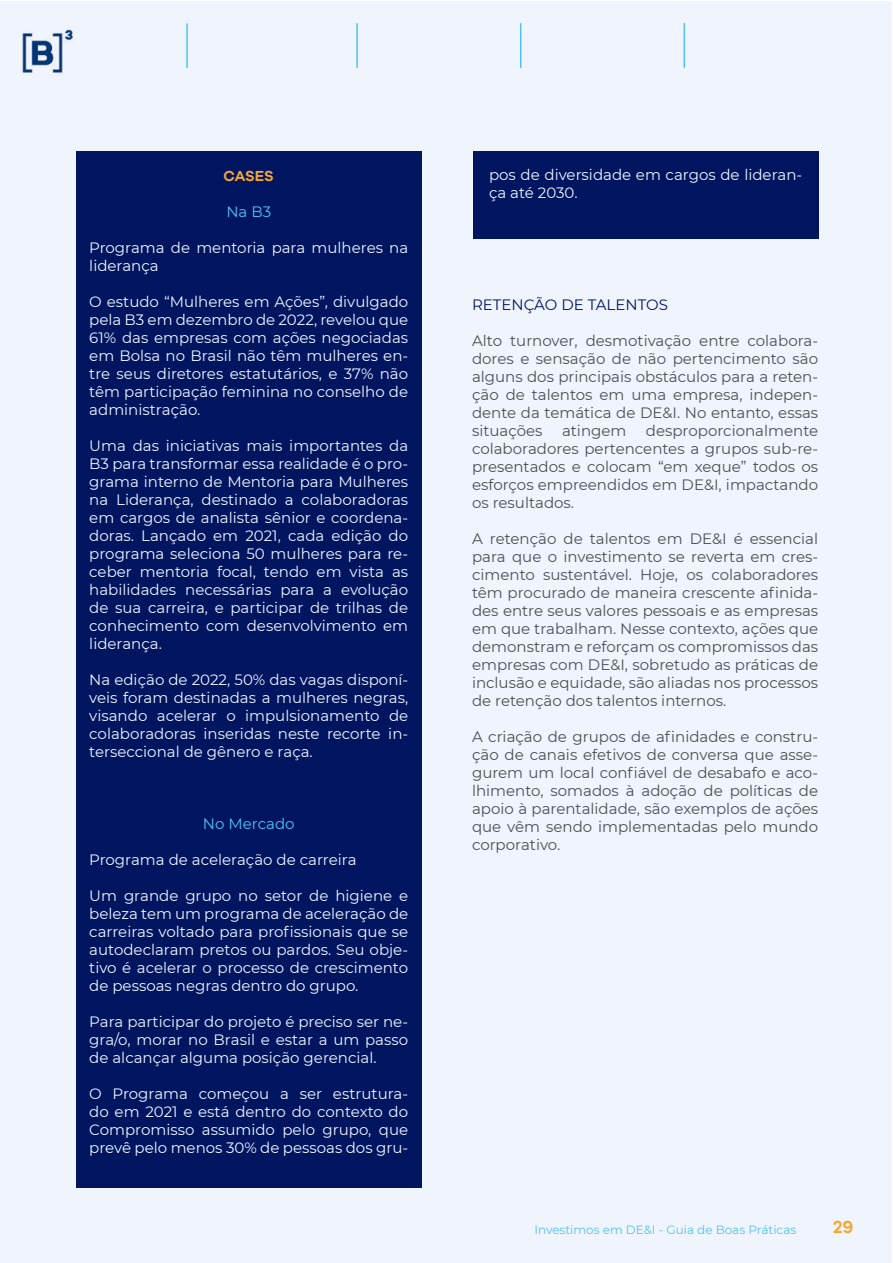
<style>
.page{position:relative;width:893px;height:1263px;background:#fff}
.page>*{position:absolute;margin:0;border:0;box-sizing:border-box;transform-origin:0 0}
.t1{font:600 18px "Galano Grotesque";color:#f6a733}
.t2{font:15px/18px "Montserrat";color:#f0f5fd;text-align:justify}
.t3{font:15px/18px "Montserrat";color:#4b5055;text-align:justify}
.t4{font:15px "Montserrat";color:#001560}
.t5{font:15px "Montserrat";color:#4fc3f6}
.t6{font:600 15px "Galano Grotesque";letter-spacing:-.005em;color:#f6a733}
.t7{font:12px "Montserrat";color:#53c1ef}
</style>
<div class="page">
<div style="left:0;top:2px;width:891px;height:1261px;background:#f0f5fd"></div>
<hr style="left:683px;top:23px;width:2px;height:45px;background:#4fc2f5">
<hr style="left:520px;top:23px;width:1px;height:45px;background:#4fc2f5">
<hr style="left:356px;top:23px;width:2px;height:45px;background:#4fc2f5">
<hr style="left:186px;top:23px;width:2px;height:45px;background:#4fc2f5">
<img style="left:22px;top:29px;width:52px;height:44px">
<div style="left:76px;top:151px;width:345px;height:1037px;background:#001560"></div>
<div style="left:473px;top:151px;width:345px;height:88px;background:#001560"></div>
<p class="t6" style="left:224px;top:167px;width:52px">CASES</p>
<p class="t5" style="left:226px;top:201px;width:46px">Na B3</p>
<p class="t2" style="left:89px;top:238px;width:320px">Programa de mentoria para mulheres na liderança</p>
<p class="t2" style="left:89px;top:292px;width:320px">O estudo “Mulheres em Ações”, divulgado pela B3 em dezembro de 2022, revelou que 61% das empresas com ações negociadas em Bolsa no Brasil não têm mulheres en&shy;tre seus diretores estatutários, e 37% não têm participação feminina no conselho de administração.</p>
<p class="t2" style="left:89px;top:436px;width:320px">Uma das iniciativas mais importantes da B3 para transformar essa realidade é o pro&shy;grama interno de Mentoria para Mulheres na Liderança, destinado a colaboradoras em cargos de analista sênior e coordena&shy;doras. Lançado em 2021, cada edição do programa seleciona 50 mulheres para re&shy;ceber mentoria focal, tendo em vista as habilidades necessárias para a evolução de sua carreira, e participar de trilhas de conhecimento com desenvolvimento em liderança.</p>
<p class="t2" style="left:89px;top:670px;width:320px">Na edição de 2022, 50% das vagas disponí&shy;veis foram destinadas a mulheres negras, visando acelerar o impulsionamento de colaboradoras inseridas neste recorte in&shy;terseccional de gênero e raça.</p>
<p class="t5" style="left:203px;top:813px;width:93px">No Mercado</p>
<p class="t2" style="left:89px;top:850px;width:269px">Programa de aceleração de carreira</p>
<p class="t2" style="left:89px;top:886px;width:320px">Um grande grupo no setor de higiene e beleza tem um programa de aceleração de carreiras voltado para profissionais que se autodeclaram pretos ou pardos. Seu obje&shy;tivo é acelerar o processo de crescimento de pessoas negras dentro do grupo.</p>
<p class="t2" style="left:89px;top:1012px;width:320px">Para participar do projeto é preciso ser ne&shy;gra/o, morar no Brasil e estar a um passo de alcançar alguma posição gerencial.</p>
<p class="t2" style="left:89px;top:1084px;width:320px">O Programa começou a ser estrutura&shy;do em 2021 e está dentro do contexto do Compromisso assumido pelo grupo, que prevê pelo menos 30% de pessoas dos gru-</p>
<p class="t2" style="left:489px;top:165px;width:315px">pos de diversidade em cargos de lideran&shy;ça até 2030.</p>
<p class="t4" style="left:472px;top:294px;width:197px">RETENÇÃO DE TALENTOS</p>
<p class="t3" style="left:472px;top:331px;width:348px">Alto turnover, desmotivação entre colabora&shy;dores e sensação de não pertencimento são alguns dos principais obstáculos para a reten&shy;ção de talentos em uma empresa, indepen&shy;dente da temática de DE&amp;I. No entanto, essas situações</p>
<p class="t3" style="left:472px;top:421px;width:348px;text-indent:174px">desproporcionalmente colaboradores pertencentes a grupos sub-re&shy;presentados e colocam “em xeque” todos os esforços empreendidos em DE&amp;I, impactando os resultados.</p>
<p class="t3" style="left:472px;top:529px;width:348px">A retenção de talentos em DE&amp;I é essencial para que o investimento se reverta em cres&shy;cimento sustentável. Hoje, os colaboradores têm procurado de maneira crescente afinida&shy;des entre seus valores pessoais e as empresas em que trabalham. Nesse contexto, ações que demonstram e reforçam os compromissos das empresas com DE&amp;I, sobretudo as práticas de inclusão e equidade, são aliadas nos processos de retenção dos talentos internos.</p>
<p class="t3" style="left:472px;top:727px;width:348px">A criação de grupos de afinidades e constru&shy;ção de canais efetivos de conversa que asse&shy;gurem um local confiável de desabafo e aco&shy;lhimento, somados à adoção de políticas de apoio à parentalidade, são exemplos de ações que vêm sendo implementadas pelo mundo corporativo.</p>
<p class="t3" style="left:562px;top:421px;width:66px">atingem</p>
<p class="t7" style="left:534px;top:1222px;width:263px">Investimos em DE&amp;I - Guia de Boas Práticas</p>
<p class="t1" style="left:833px;top:1216px;width:22px">29</p>
</div>
